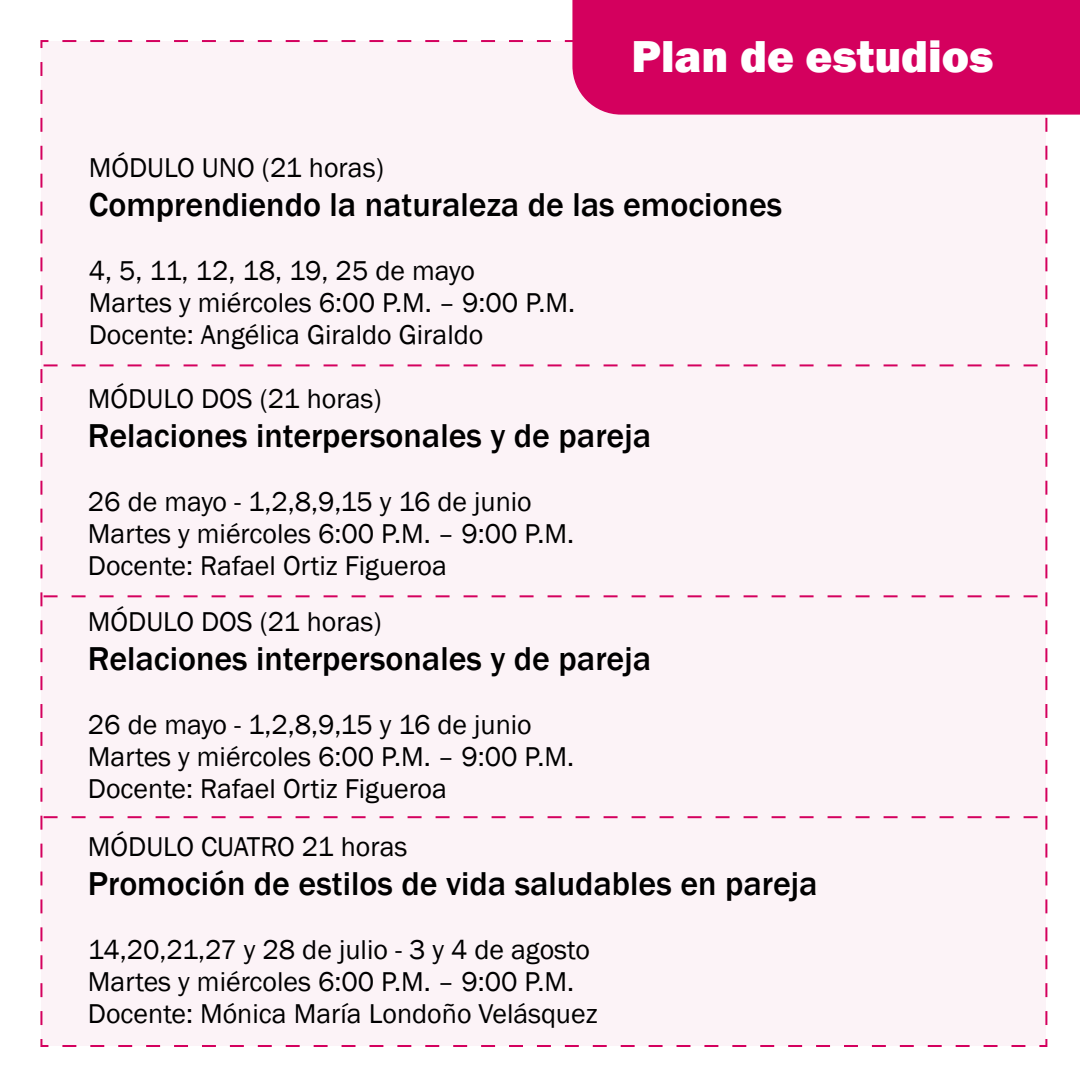
<style>
.page{position:relative;width:1080px;height:1080px;background:#fff}
.page>*{position:absolute;margin:0;border:0;box-sizing:border-box;transform-origin:0 0}
.t1{font:800 46px "Franklin Gothic";color:#fff}
.t2{font:500 34px "Franklin Gothic";color:#000}
.t3{font:28px/32px "Franklin Gothic";color:#000}
</style>
<div class="page">
<div style="left:572px;top:0;width:508px;height:115px;background:#d4005e"></div>
<div style="left:40px;top:39px;width:1009px;height:1008px;background:#fcf3f7"></div>
<h1 class="t1" style="left:632px;top:27px;width:364px">Plan de estudios</h1>
<p class="t3" style="left:89px;top:152px;width:297px">MÓDULO UNO (21 horas)</p>
<p class="t2" style="left:89px;top:184px;width:695px">Comprendiendo la naturaleza de las emociones</p>
<p class="t3" style="left:89px;top:255px;width:488px">4, 5, 11, 12, 18, 19, 25 de mayo<br>Martes y miércoles 6:00 P.M. – 9:00 P.M.<br>Docente: Angélica Giraldo Giraldo</p>
<p class="t3" style="left:88px;top:383px;width:295px">MÓDULO DOS (21 horas)</p>
<p class="t2" style="left:88px;top:415px;width:565px">Relaciones interpersonales y de pareja</p>
<p class="t3" style="left:88px;top:486px;width:488px">26 de mayo - 1,2,8,9,15 y 16 de junio<br>Martes y miércoles 6:00 P.M. – 9:00 P.M.<br>Docente: Rafael Ortiz Figueroa</p>
<p class="t3" style="left:88px;top:606px;width:295px">MÓDULO DOS (21 horas)</p>
<p class="t2" style="left:88px;top:638px;width:565px">Relaciones interpersonales y de pareja</p>
<p class="t3" style="left:88px;top:709px;width:488px">26 de mayo - 1,2,8,9,15 y 16 de junio<br>Martes y miércoles 6:00 P.M. – 9:00 P.M.<br>Docente: Rafael Ortiz Figueroa</p>
<p class="t3" style="left:88px;top:831px;width:321px">MÓDULO CUATRO 21 horas</p>
<p class="t2" style="left:88px;top:862px;width:731px">Promoción de estilos de vida saludables en pareja</p>
<p class="t3" style="left:88px;top:934px;width:511px">14,20,21,27 y 28 de julio - 3 y 4 de agosto<br>Martes y miércoles 6:00 P.M. – 9:00 P.M.<br>Docente: Mónica María Londoño Velásquez</p>
</div>
